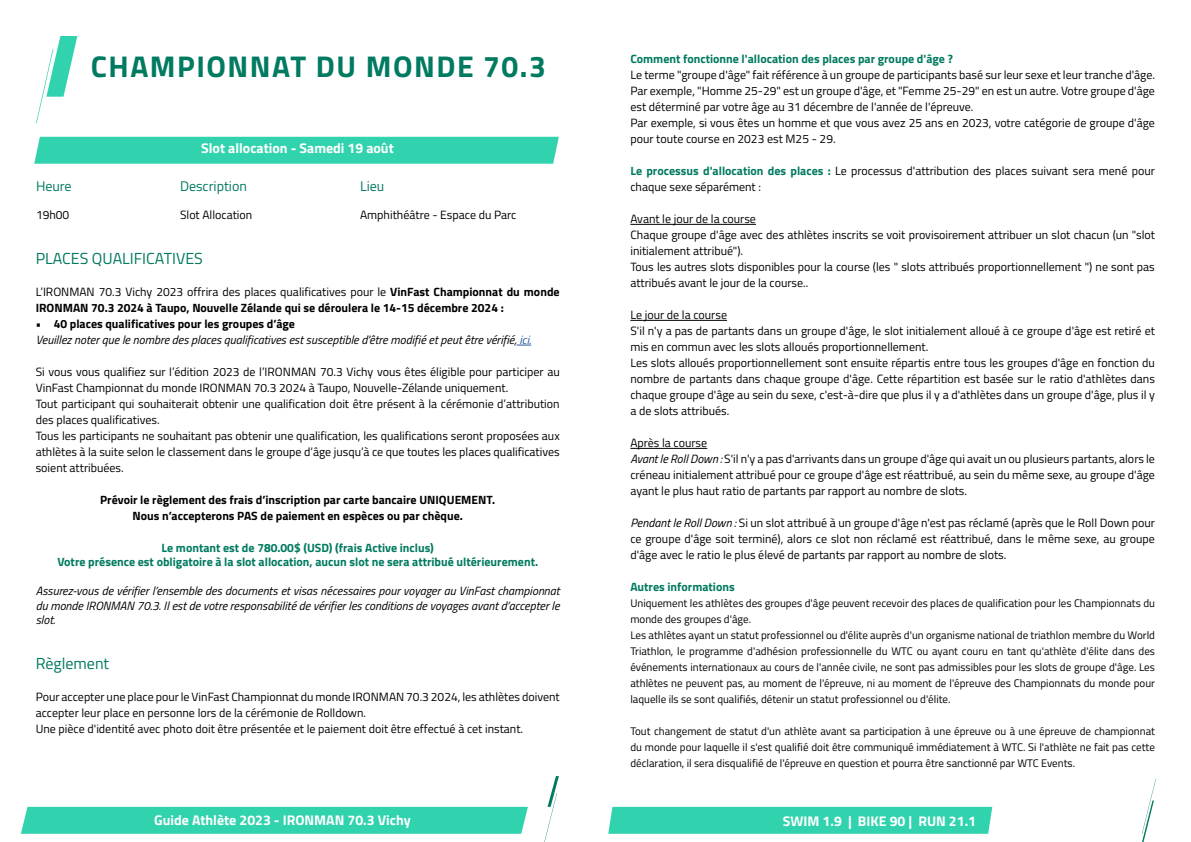
<style>
.page{position:relative;width:1191px;height:842px;background:#fff}
.page>*{position:absolute;margin:0;border:0;box-sizing:border-box;transform-origin:0 0}
.t1{font:700 30px "Titillium";letter-spacing:.05em;color:#007a60}
.t2{font:16px "Titillium";color:#007a60}
.t3{font:700 14px "Titillium";color:#fff}
.t4{font:700 14px "Titillium Web";color:#fff}
.t5{font:14px "Titillium";color:#007a60}
.t6{font:12px/16px "Titillium";color:#000}
.t7{font:700 12px/16px "Titillium";color:#000}
.t8{font:italic 12px/14.4px "Titillium Web";color:#000;text-align:justify}
.t9{font:700 12px/14.4px "Titillium Web";color:#007a60;text-align:center}
.t10{font:700 12px "Titillium";color:#007a60}
.t11{font:11px/16px "Titillium";color:#000}
.s1{font-weight:400}
.s2{color:#275b9b}
.s3{font-weight:700;color:#007a60}
.s4{font-family:"Titillium Web";font-style:italic}
</style>
<div class="page">
<div style="left:21px;top:807px;width:507px;height:27px;background:#31d3ae"></div>
<div style="left:608px;top:807px;width:384px;height:27px;background:#31d3ae"></div>
<svg style="left:1141px;top:779px;width:15px;height:63px"></svg>
<svg style="left:544px;top:776px;width:15px;height:66px"></svg>
<svg style="left:36px;top:36px;width:41px;height:87px"></svg>
<svg style="left:517px;top:345px;width:14px;height:1px"></svg>
<div style="left:34px;top:137px;width:525px;height:27px;background:#31d3ae"></div>
<hr style="left:630px;top:224px;width:126px;height:1px;background:#000">
<hr style="left:630px;top:320px;width:97px;height:1px;background:#000">
<hr style="left:630px;top:448px;width:77px;height:1px;background:#000">
<h1 class="t1" style="left:91px;top:44px;width:457px">CHAMPIONNAT DU MONDE 70.3</h1>
<p class="t4" style="left:201px;top:138px;width:194px">Slot allocation - Samedi 19 août</p>
<p class="t5" style="left:36px;top:175px;width:37px">Heure</p>
<p class="t5" style="left:180px;top:175px;width:68px">Description</p>
<p class="t5" style="left:360px;top:175px;width:26px">Lieu</p>
<p class="t6" style="left:36px;top:207px;width:35px">19h00</p>
<p class="t6" style="left:180px;top:207px;width:74px">Slot Allocation</p>
<p class="t6" style="left:360px;top:207px;width:158px">Amphithéâtre - Espace du Parc</p>
<h2 class="t2" style="left:36px;top:247px;width:169px">PLACES QUALIFICATIVES</h2>
<p class="t7" style="left:36px;top:283px;width:525px"><span class="s1">L’IRONMAN 70.3 Vichy 2023 offrira des places qualificatives pour le</span> VinFast Championnat du monde<br>IRONMAN 70.3 2024 à Taupo, Nouvelle Zélande qui se déroulera le 14-15 décembre 2024 :</p>
<p class="t7" style="left:36px;top:315px;width:261px">• 40 places qualificatives pour les groupes d’âge</p>
<p class="t8" style="left:36px;top:332px;width:497px">Veuillez noter que le nombre des places qualificatives est susceptible d'être modifié et peut être vérifié, <span class="s2">ici.</span></p>
<p class="t6" style="left:36px;top:363px;width:525px">Si vous vous qualifiez sur l’édition 2023 de l’IRONMAN 70.3 Vichy vous êtes éligible pour participer au VinFast Championnat du monde IRONMAN 70.3 2024 à Taupo, Nouvelle-Zélande uniquement.<br>Tout participant qui souhaiterait obtenir une qualification doit être présent à la cérémonie d’attribution des places qualificatives.<br>Tous les participants ne souhaitant pas obtenir une qualification, les qualifications seront proposées aux athlètes à la suite selon le classement dans le groupe d’âge jusqu’à ce que toutes les places qualificatives soient attribuées.</p>
<p class="t7" style="left:100px;top:491px;width:396px;text-align:center">Prévoir le règlement des frais d’inscription par carte bancaire UNIQUEMENT.<br>Nous n’accepterons PAS de paiement en espèces ou par chèque.</p>
<p class="t9" style="left:57px;top:540px;width:482px">Le montant est de 780.00$ (USD) (frais Active inclus)<br>Votre présence est obligatoire à la slot allocation, aucun slot ne sera attribué ultérieurement.</p>
<p class="t8" style="left:36px;top:583px;width:525px">Assurez-vous de vérifier l’ensemble des documents et visas nécessaires pour voyager au VinFast championnat du monde IRONMAN 70.3. Il est de votre responsabilité de vérifier les conditions de voyages avant d’accepter le slot.</p>
<h2 class="t2" style="left:36px;top:651px;width:75px">Règlement</h2>
<p class="t6" style="left:36px;top:688px;width:525px">Pour accepter une place pour le VinFast Championnat du monde IRONMAN 70.3 2024, les athlètes doivent accepter leur place en personne lors de la cérémonie de Rolldown.<br>Une pièce d'identité avec photo doit être présentée et le paiement doit être effectué à cet instant.</p>
<p class="t10" style="left:630px;top:50px;width:324px">Comment fonctionne l'allocation des places par groupe d'âge ?</p>
<p class="t6" style="left:630px;top:66px;width:526px">Le terme "groupe d'âge" fait référence à un groupe de participants basé sur leur sexe et leur tranche d'âge.<br>Par exemple, "Homme 25-29" est un groupe d'âge, et "Femme 25-29" en est un autre. Votre groupe d'âge est déterminé par votre âge au 31 décembre de l'année de l'épreuve.<br>Par exemple, si vous êtes un homme et que vous avez 25 ans en 2023, votre catégorie de groupe d'âge pour toute course en 2023 est M25 - 29.</p>
<p class="t6" style="left:630px;top:162px;width:526px"><span class="s3">Le processus d'allocation des places :</span> Le processus d'attribution des places suivant sera mené pour chaque sexe séparément :</p>
<p class="t6" style="left:630px;top:210px;width:526px">Avant le jour de la course<br>Chaque groupe d'âge avec des athlètes inscrits se voit provisoirement attribuer un slot chacun (un "slot initialement attribué").<br>Tous les autres slots disponibles pour la course (les " slots attribués proportionnellement ") ne sont pas attribués avant le jour de la course..</p>
<p class="t6" style="left:630px;top:306px;width:526px">Le jour de la course<br>S'il n'y a pas de partants dans un groupe d'âge, le slot initialement alloué à ce groupe d'âge est retiré et mis en commun avec les slots alloués proportionnellement.<br>Les slots alloués proportionnellement sont ensuite répartis entre tous les groupes d'âge en fonction du nombre de partants dans chaque groupe d'âge. Cette répartition est basée sur le ratio d'athlètes dans chaque groupe d'âge au sein du sexe, c'est-à-dire que plus il y a d'athlètes dans un groupe d'âge, plus il y a de slots attribués.</p>
<p class="t6" style="left:630px;top:434px;width:526px">Après la course<br><span class="s4">Avant le Roll Down :</span> S'il n'y a pas d'arrivants dans un groupe d'âge qui avait un ou plusieurs partants, alors le créneau initialement attribué pour ce groupe d'âge est réattribué, au sein du même sexe, au groupe d'âge ayant le plus haut ratio de partants par rapport au nombre de slots.</p>
<p class="t6" style="left:630px;top:514px;width:526px;text-align:justify"><span class="s4">Pendant le Roll Down :</span> Si un slot attribué à un groupe d'âge n'est pas réclamé (après que le Roll Down pour ce groupe d'âge soit terminé), alors ce slot non réclamé est réattribué, dans le même sexe, au groupe d'âge avec le ratio le plus élevé de partants par rapport au nombre de slots.</p>
<p class="t10" style="left:630px;top:578px;width:106px">Autres informations</p>
<p class="t11" style="left:630px;top:595px;width:526px">Uniquement les athlètes des groupes d'âge peuvent recevoir des places de qualification pour les Championnats du monde des groupes d'âge.<br>Les athlètes ayant un statut professionnel ou d'élite auprès d'un organisme national de triathlon membre du World Triathlon, le programme d'adhésion professionnelle du WTC ou ayant couru en tant qu'athlète d'élite dans des événements internationaux au cours de l'année civile, ne sont pas admissibles pour les slots de groupe d'âge. Les athlètes ne peuvent pas, au moment de l'épreuve, ni au moment de l'épreuve des Championnats du monde pour laquelle ils se sont qualifiés, détenir un statut professionnel ou d'élite.</p>
<p class="t11" style="left:630px;top:723px;width:526px;text-align:justify">Tout changement de statut d'un athlète avant sa participation à une épreuve ou à une épreuve de championnat du monde pour laquelle il s'est qualifié doit être communiqué immédiatement à WTC. Si l'athlète ne fait pas cette déclaration, il sera disqualifié de l'épreuve en question et pourra être sanctionné par WTC Events.</p>
<p class="t3" style="left:154px;top:809px;width:258px">Guide Athlète 2023 - IRONMAN 70.3 Vichy</p>
<p class="t3" style="left:783px;top:810px;width:195px">SWIM 1.9 | BIKE 90 | RUN 21.1</p>
</div>
